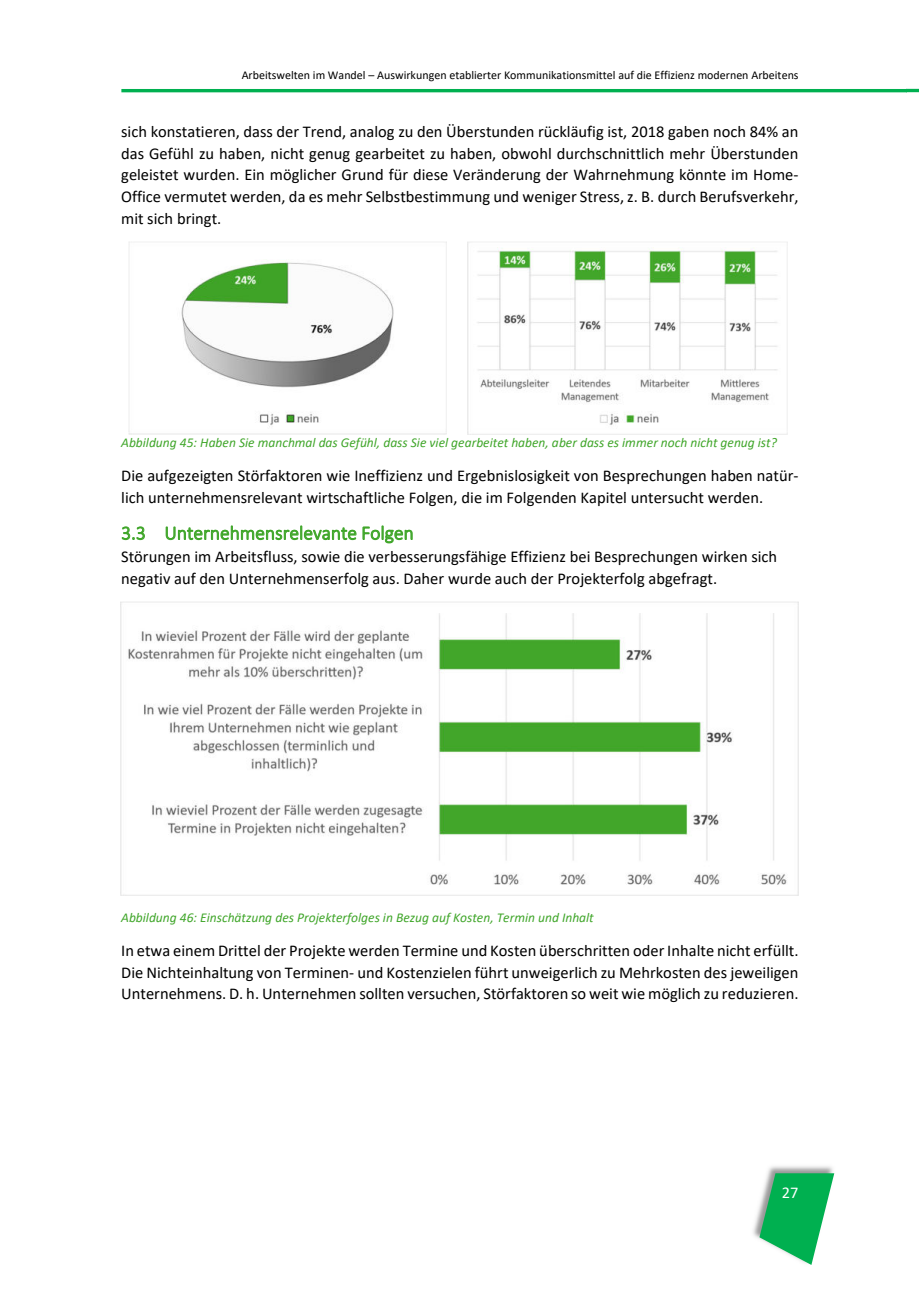
<style>
.page{position:relative;width:919px;height:1289px;background:#fff}
.page>*{position:absolute;margin:0;border:0;box-sizing:border-box;transform-origin:0 0}
.t1{font:300 19.5px "Calibri";color:#40a62a}
.t2{font:16.5px/21.8px "Calibri";color:#000;text-align:justify}
.t3{font:16.5px "Calibri";color:#fff}
.t4{font:16.35px "Calibri";color:#000}
.t5{font:italic 13.5px "Calibri";color:#40a62a}
.t6{font:12px "Calibri";color:#000}
</style>
<div class="page">
<svg style="left:906px;top:89px;width:12px;height:3px"></svg>
<img style="left:753px;top:1166px;width:82px;height:99px">
<svg style="left:759px;top:1173px;width:75px;height:91px"></svg>
<hr style="left:121px;top:89px;width:785px;height:3px;background:#00b050">
<img style="left:129px;top:242px;width:317px;height:192px">
<img style="left:467px;top:242px;width:320px;height:192px">
<img style="left:121px;top:601px;width:677px;height:294px">
<p class="t6" style="left:242px;top:69px;width:558px">Arbeitswelten im Wandel – Auswirkungen etablierter Kommunikationsmittel auf die Effizienz modernen Arbeitens</p>
<p class="t2" style="left:121px;top:121px;width:678px">sich konstatieren, dass der Trend, analog zu den Überstunden rückläufig ist, 2018 gaben noch 84% an das Gefühl zu haben, nicht genug gearbeitet zu haben, obwohl durchschnittlich mehr Überstunden geleistet wurden. Ein möglicher Grund für diese Veränderung der Wahrnehmung könnte im Home‐ Office vermutet werden, da es mehr Selbstbestimmung und weniger Stress, z. B. durch Berufsverkehr, mit sich bringt.</p>
<p class="t5" style="left:121px;top:437px;width:657px">Abbildung 45: Haben Sie manchmal das Gefühl, dass Sie viel gearbeitet haben, aber dass es immer noch nicht genug ist?</p>
<p class="t2" style="left:121px;top:465px;width:678px">Die aufgezeigten Störfaktoren wie Ineffizienz und Ergebnislosigkeit von Besprechungen haben natür‐ lich unternehmensrelevant wirtschaftliche Folgen, die im Folgenden Kapitel untersucht werden.</p>
<p class="t1" style="left:121px;top:526px;width:294px">3.3 Unternehmensrelevante Folgen</p>
<p class="t2" style="left:121px;top:546px;width:657px">Störungen im Arbeitsfluss, sowie die verbesserungsfähige Effizienz bei Besprechungen wirken sich negativ auf den Unternehmenserfolg aus. Daher wurde auch der Projekterfolg abgefragt.</p>
<p class="t4" style="left:350px;top:484px;width:7px">‐</p>
<p class="t4" style="left:498px;top:484px;width:7px">‐</p>
<p class="t5" style="left:121px;top:912px;width:474px">Abbildung 46: Einschätzung des Projekterfolges in Bezug auf Kosten, Termin und Inhalt</p>
<p class="t2" style="left:121px;top:940px;width:678px">In etwa einem Drittel der Projekte werden Termine und Kosten überschritten oder Inhalte nicht erfüllt.<br>Die Nichteinhaltung von Terminen‐ und Kostenzielen führt unweigerlich zu Mehrkosten des jeweiligen Unternehmens. D. h. Unternehmen sollten versuchen, Störfaktoren so weit wie möglich zu reduzieren.</p>
<p class="t3" style="left:781px;top:1184px;width:18px">27</p>
</div>
